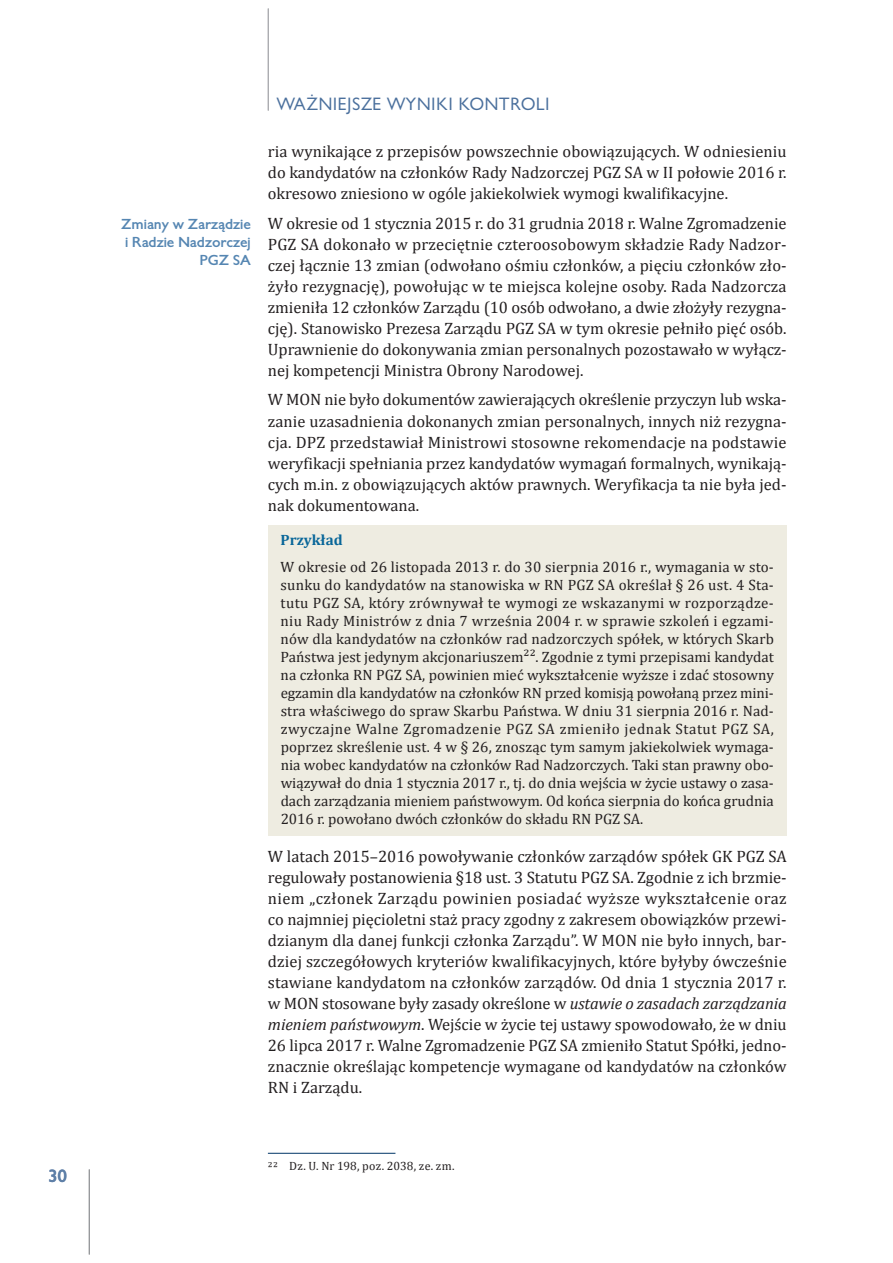
<style>
.page{position:relative;width:893px;height:1263px;background:#fff}
.page>*{position:absolute;margin:0;border:0;box-sizing:border-box;transform-origin:0 0}
.t1{font:16.5px/21px "Cambria";color:#231f20;text-align:justify}
.t2{font:16.5px "Gilead TTEFN";letter-spacing:.05em;color:#4b709d}
.t3{font:700 16.5px "Gilead TTEFN";color:#5f80a8}
.t4{font:15px/18px "Cambria";color:#231f20;text-align:justify}
.t5{font:700 15px "Cambria";color:#086699}
.t6{font:700 13.5px/18px "Gilead TTEFN";color:#5586b2;text-align:right}
.t7{font:12px "Cambria";letter-spacing:.015em;color:#231f20}
.s1{font-style:italic}
</style>
<div class="page">
<hr style="left:268px;top:9px;width:1px;height:102px;background:#a8a9ad">
<hr style="left:89px;top:1169px;width:1px;height:85px;background:#939598">
<div style="left:268px;top:525px;width:519px;height:41px;background:#eeece1"></div>
<div style="left:268px;top:552px;width:519px;height:284px;background:#eeece1"></div>
<hr style="left:268px;top:1153px;width:127px;height:1px;background:#003667">
<p class="t3" style="left:48px;top:1165px;width:20px">30</p>
<p class="t6" style="left:121px;top:215px;width:131px">Zmiany w Zarządzie i Radzie Nadzorczej<br>PGZ SA</p>
<p class="t2" style="left:276px;top:93px;width:275px">WAŻNIEJSZE WYNIKI KONTROLI</p>
<p class="t1" style="left:268px;top:141px;width:520px">ria wynikające z przepisów powszechnie obowiązujących. W odniesieniu do kandydatów na członków Rady Nadzorczej PGZ SA w II połowie 2016 r. okresowo zniesiono w ogóle jakiekolwiek wymogi kwalifikacyjne.</p>
<p class="t1" style="left:268px;top:213px;width:520px">W okresie od 1 stycznia 2015 r. do 31 grudnia 2018 r. Walne Zgromadzenie PGZ SA dokonało w przeciętnie czteroosobowym składzie Rady Nadzor&shy;czej łącznie 13 zmian (odwołano ośmiu członków, a pięciu członków zło&shy;żyło rezygnację), powołując w te miejsca kolejne osoby. Rada Nadzorcza zmieniła 12 członków Zarządu (10 osób odwołano, a dwie złożyły rezygna&shy;cję). Stanowisko Prezesa Zarządu PGZ SA w tym okresie pełniło pięć osób.<br>Uprawnienie do dokonywania zmian personalnych pozostawało w wyłącz&shy;nej kompetencji Ministra Obrony Narodowej.</p>
<p class="t1" style="left:268px;top:389px;width:520px">W MON nie było dokumentów zawierających określenie przyczyn lub wska&shy;zanie uzasadnienia dokonanych zmian personalnych, innych niż rezygna&shy;cja. DPZ przedstawiał Ministrowi stosowne rekomendacje na podstawie weryfikacji spełniania przez kandydatów wymagań formalnych, wynikają&shy;cych m.in. z obowiązujących aktów prawnych. Weryfikacja ta nie była jed&shy;nak dokumentowana.</p>
<p class="t5" style="left:281px;top:530px;width:64px">Przykład</p>
<p class="t4" style="left:281px;top:558px;width:495px">W okresie od 26 listopada 2013 r. do 30 sierpnia 2016 r., wymagania w sto&shy;sunku do kandydatów na stanowiska w RN PGZ SA określał § 26 ust. 4 Sta&shy;tutu PGZ SA, który zrównywał te wymogi ze wskazanymi w rozporządze&shy;niu Rady Ministrów z dnia 7 września 2004 r. w sprawie szkoleń i egzami&shy;nów dla kandydatów na członków rad nadzorczych spółek, w których Skarb Państwa jest jedynym akcjonariuszem22. Zgodnie z tymi przepisami kandydat na członka RN PGZ SA, powinien mieć wykształcenie wyższe i zdać stosowny egzamin dla kandydatów na członków RN przed komisją powołaną przez mini&shy;stra właściwego do spraw Skarbu Państwa. W dniu 31 sierpnia 2016 r. Nad&shy;zwyczajne Walne Zgromadzenie PGZ SA zmieniło jednak Statut PGZ SA, poprzez skreślenie ust. 4 w § 26, znosząc tym samym jakiekolwiek wymaga&shy;nia wobec kandydatów na członków Rad Nadzorczych. Taki stan prawny obo&shy;wiązywał do dnia 1 stycznia 2017 r., tj. do dnia wejścia w życie ustawy o zasa&shy;dach zarządzania mieniem państwowym. Od końca sierpnia do końca grudnia 2016 r. powołano dwóch członków do składu RN PGZ SA.</p>
<p class="t1" style="left:268px;top:846px;width:520px">W latach 2015–2016 powoływanie członków zarządów spółek GK PGZ SA regulowały postanowienia §18 ust. 3 Statutu PGZ SA. Zgodnie z ich brzmie&shy;niem „członek Zarządu powinien posiadać wyższe wykształcenie oraz co najmniej pięcioletni staż pracy zgodny z zakresem obowiązków przewi&shy;dzianym dla danej funkcji członka Zarządu”. W MON nie było innych, bar&shy;dziej szczegółowych kryteriów kwalifikacyjnych, które byłyby ówcześnie stawiane kandydatom na członków zarządów. Od dnia 1 stycznia 2017 r. w MON stosowane były zasady określone w <span class="s1">ustawie o zasadach zarządzania mieniem państwowym</span>. Wejście w życie tej ustawy spowodowało, że w dniu 26 lipca 2017 r. Walne Zgromadzenie PGZ SA zmieniło Statut Spółki, jedno&shy;znacznie określając kompetencje wymagane od kandydatów na członków RN i Zarządu.</p>
<p class="t7" style="left:268px;top:1159px;width:188px">22 Dz. U. Nr 198, poz. 2038, ze. zm.</p>
</div>
